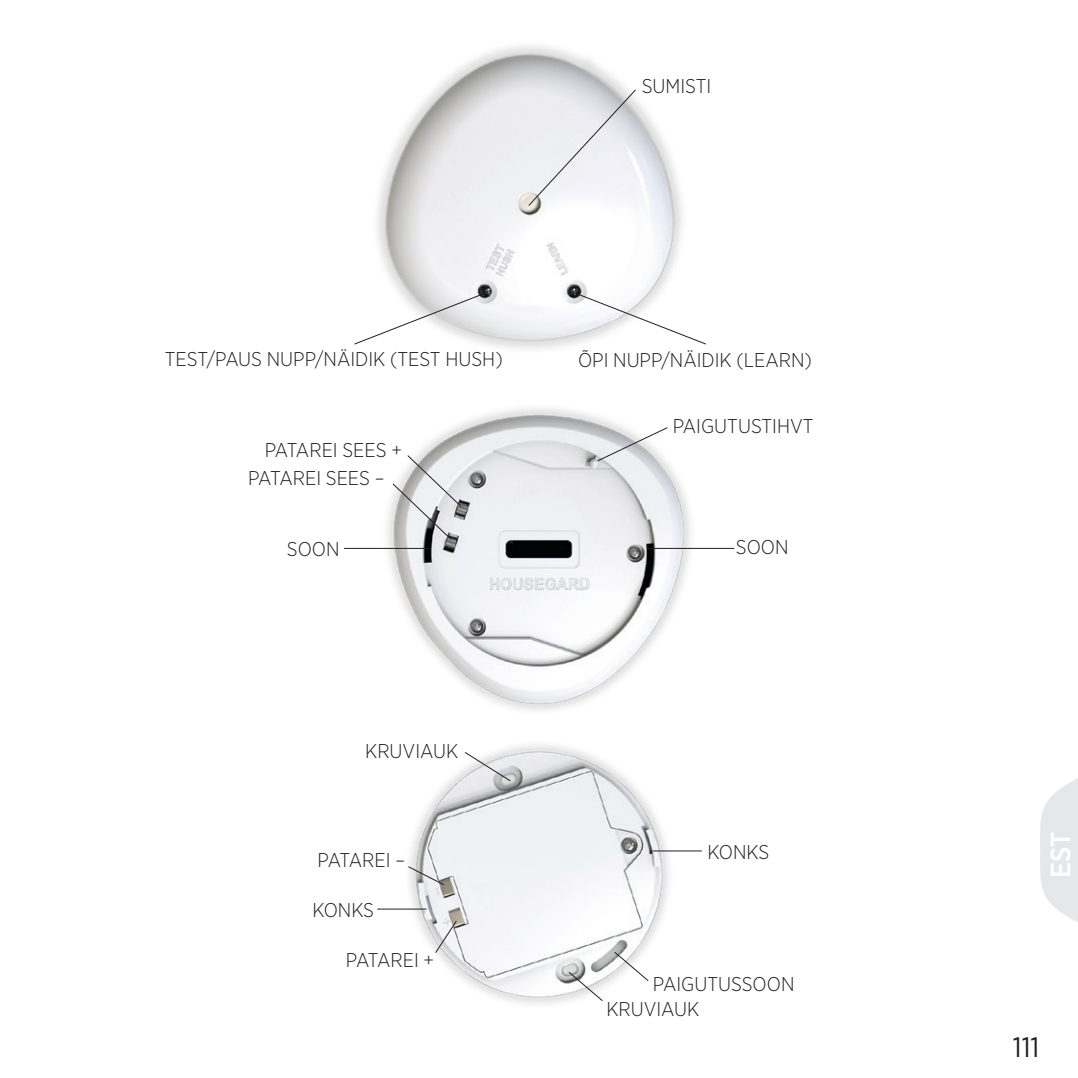
<style>
.page{position:relative;width:1078px;height:1078px;background:#fff}
.page>*{position:absolute;margin:0;border:0;box-sizing:border-box;transform-origin:0 0}
.t1{font:28px "Gotham Narrow";color:#231f20}
.t2{font:500 28px "Gotham Narrow";color:#fff}
.t3{font:300 20px/27.6px "Gotham Narrow";color:#231f20}
.t4{font:300 20px "Gotham Narrow";letter-spacing:-.035em;color:#231f20}
.t5{font:300 20px "Gotham Narrow";letter-spacing:-.03em;color:#231f20}
</style>
<div class="page">
<svg style="left:1040px;top:779px;width:37px;height:143px"></svg>
<img style="left:343px;top:408px;width:392px;height:596px">
<svg style="left:596px;top:426px;width:72px;height:35px"></svg>
<svg style="left:392px;top:454px;width:70px;height:86px"></svg>
<hr style="left:344px;top:547px;width:86px;height:2px;background:#231f20">
<hr style="left:647px;top:547px;width:86px;height:2px;background:#231f20">
<svg style="left:464px;top:751px;width:47px;height:30px"></svg>
<svg style="left:568px;top:971px;width:35px;height:30px"></svg>
<svg style="left:613px;top:951px;width:35px;height:30px"></svg>
<svg style="left:434px;top:920px;width:23px;height:33px"></svg>
<svg style="left:407px;top:865px;width:37px;height:20px"></svg>
<hr style="left:377px;top:908px;width:49px;height:1px;background:#231f20">
<hr style="left:652px;top:850px;width:49px;height:1px;background:#231f20">
<img style="left:377px;top:46px;width:305px;height:303px">
<svg style="left:354px;top:291px;width:134px;height:54px"></svg>
<svg style="left:571px;top:291px;width:135px;height:54px"></svg>
<svg style="left:528px;top:89px;width:108px;height:117px"></svg>
<p class="t3" style="left:641px;top:72px;width:71px">SUMISTI</p>
<p class="t3" style="left:165px;top:345px;width:339px">TEST/PAUS NUPP/NÄIDIK (TEST HUSH)</p>
<p class="t3" style="left:578px;top:345px;width:235px">ÕPI NUPP/NÄIDIK (LEARN)</p>
<p class="t3" style="left:248px;top:436px;width:155px;text-indent:17px">PATAREI SEES +<br>PATAREI SEES –</p>
<p class="t3" style="left:672px;top:411px;width:142px">PAIGUTUSTIHVT</p>
<p class="t3" style="left:287px;top:535px;width:54px">SOON</p>
<p class="t3" style="left:735px;top:533px;width:54px">SOON</p>
<p class="t3" style="left:365px;top:736px;width:94px">KRUVIAUK</p>
<p class="t5" style="left:317px;top:847px;width:89px">PATAREI –</p>
<p class="t3" style="left:312px;top:895px;width:63px">KONKS</p>
<p class="t4" style="left:346px;top:947px;width:90px">PATAREI +</p>
<p class="t3" style="left:707px;top:837px;width:63px">KONKS</p>
<p class="t3" style="left:652px;top:969px;width:143px">PAIGUTUSSOON</p>
<p class="t3" style="left:606px;top:994px;width:94px">KRUVIAUK</p>
<h1 class="t2" style="left:1042px;top:878px;width:48px;rotate:-90deg">EST</h1>
<h1 class="t1" style="left:1012px;top:1029px;width:28px">111</h1>
</div>
